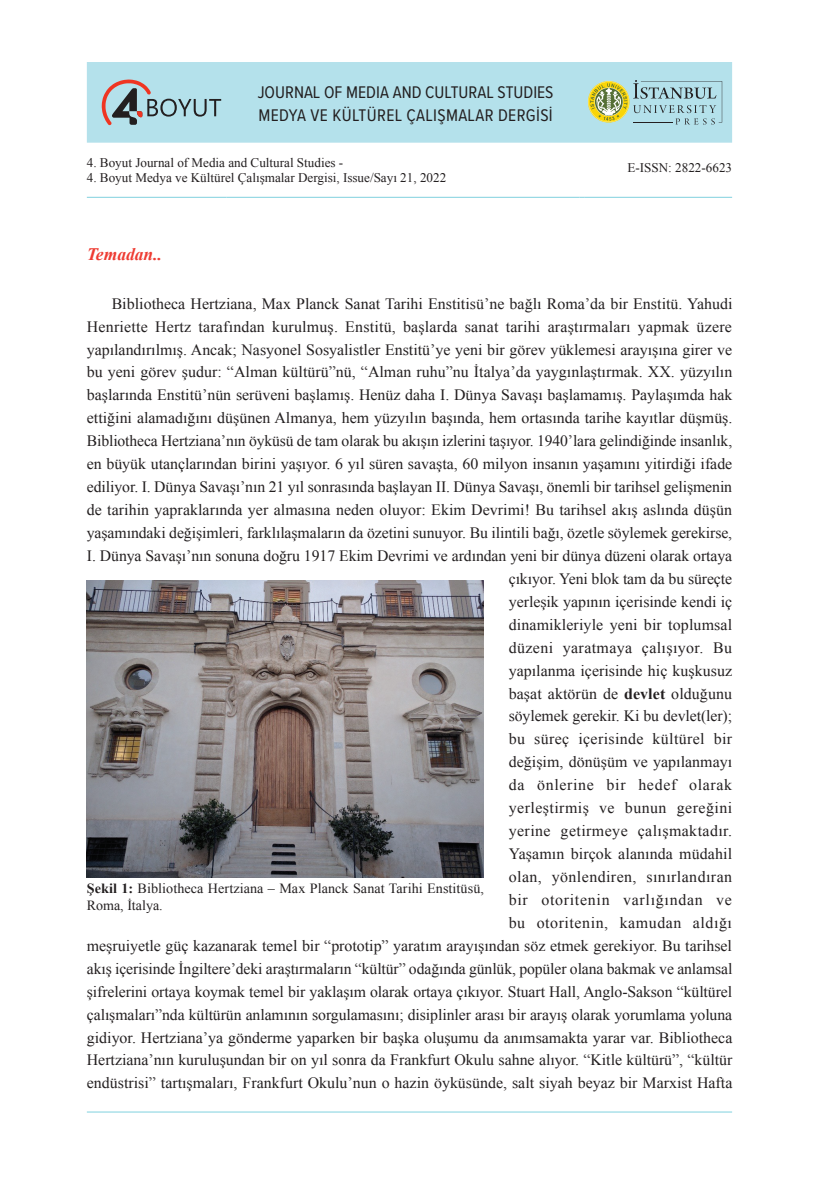
<style>
.page{position:relative;width:819px;height:1191px;background:#fff}
.page>*{position:absolute;margin:0;border:0;box-sizing:border-box;transform-origin:0 0}
.t1{font:17.5px/22.8px "Proxima Nova Cond";color:#231f20}
.t2{font:italic 700 17.5px "Times New Roman";color:#ee3b32}
.t3{font:15.75px/22.9px "Times New Roman";color:#231f20;text-align:right}
.t4{font:14px/16.8px "Times New Roman";letter-spacing:.005em;color:#231f20}
.t5{font:13.12px "Times New Roman";color:#231f20}
.s1{font-weight:700}
</style>
<div class="page">
<hr style="left:87px;top:1111px;width:645px;height:1px;background:#80d1de">
<div style="left:87px;top:62px;width:645px;height:81px;background:#b4e1eb"></div>
<hr style="left:87px;top:197px;width:139px;height:1px;background:#80d1de">
<hr style="left:226px;top:197px;width:353px;height:1px;background:#80d1de">
<hr style="left:584px;top:197px;width:148px;height:1px;background:#80d1de">
<svg style="left:102px;top:79px;width:119px;height:46px;background:#a1b9bf"></svg>
<svg style="left:588px;top:80px;width:134px;height:45px;background:#aac7b6"></svg>
<img style="left:87px;top:580px;width:397px;height:297px">
<p class="t1" style="left:258px;top:80px;width:297px">JOURNAL OF MEDIA AND CULTURAL STUDIES<br>MEDYA VE KÜLTÜREL ÇALIŞMALAR DERGİSİ</p>
<p class="t5" style="left:87px;top:153px;width:258px">4. Boyut Journal of Media and Cultural Studies -</p>
<p class="t5" style="left:87px;top:169px;width:361px">4. Boyut Medya ve Kültürel Çalışmalar Dergisi, Issue/Sayı 21, 2022</p>
<p class="t5" style="left:627px;top:159px;width:106px">E-ISSN: 2822-6623</p>
<p class="t2" style="left:87px;top:242px;width:77px">Temadan..</p>
<p class="t3" style="left:87px;top:292px;width:647px">Bibliotheca Hertziana, Max Planck Sanat Tarihi Enstitisü’ne bağlı Roma’da bir Enstitü. Yahudi Henriette Hertz tarafından kurulmuş. Enstitü, başlarda sanat tarihi araştırmaları yapmak üzere yapılandırılmış. Ancak; Nasyonel Sosyalistler Enstitü’ye yeni bir görev yüklemesi arayışına girer ve bu yeni görev şudur: “Alman kültürü”nü, “Alman ruhu”nu İtalya’da yaygınlaştırmak. XX. yüzyılın başlarında Enstitü’nün serüveni başlamış. Henüz daha I. Dünya Savaşı başlamamış. Paylaşımda hak ettiğini alamadığını düşünen Almanya, hem yüzyılın başında, hem ortasında tarihe kayıtlar düşmüş.<br>Bibliotheca Hertziana’nın öyküsü de tam olarak bu akışın izlerini taşıyor. 1940’lara gelindiğinde insanlık, en büyük utançlarından birini yaşıyor. 6 yıl süren savaşta, 60 milyon insanın yaşamını yitirdiği ifade ediliyor. I. Dünya Savaşı’nın 21 yıl sonrasında başlayan II. Dünya Savaşı, önemli bir tarihsel gelişmenin de tarihin yapraklarında yer almasına neden oluyor: Ekim Devrimi! Bu tarihsel akış aslında düşün yaşamındaki değişimleri, farklılaşmaların da özetini sunuyor. Bu ilintili bağı, özetle söylemek gerekirse, I. Dünya Savaşı’nın sonuna doğru 1917 Ekim Devrimi ve ardından yeni bir dünya düzeni olarak ortaya çıkıyor. Yeni blok tam da bu süreçte<br>yerleşik yapının içerisinde kendi iç<br>dinamikleriyle yeni bir toplumsal<br>düzeni yaratmaya çalışıyor. Bu<br>yapılanma içerisinde hiç kuşkusuz<br>başat aktörün de <span class="s1">devlet</span> olduğunu<br>söylemek gerekir. Ki bu devlet(ler);<br>bu süreç içerisinde kültürel bir<br>değişim, dönüşüm ve yapılanmayı<br>da önlerine bir hedef olarak<br>yerleştirmiş ve bunun gereğini<br>yerine getirmeye çalışmaktadır.<br>Yaşamın birçok alanında müdahil<br>olan, yönlendiren, sınırlandıran<br>bir otoritenin varlığından ve<br>bu otoritenin, kamudan aldığı<br>meşruiyetle güç kazanarak temel bir “prototip” yaratım arayışından söz etmek gerekiyor. Bu tarihsel akış içerisinde İngiltere’deki araştırmaların “kültür” odağında günlük, popüler olana bakmak ve anlamsal şifrelerini ortaya koymak temel bir yaklaşım olarak ortaya çıkıyor. Stuart Hall, Anglo-Sakson “kültürel çalışmaları”nda kültürün anlamının sorgulamasını; disiplinler arası bir arayış olarak yorumlama yoluna gidiyor. Hertziana’ya gönderme yaparken bir başka oluşumu da anımsamakta yarar var. Bibliotheca Hertziana’nın kuruluşundan bir on yıl sonra da Frankfurt Okulu sahne alıyor. “Kitle kültürü”, “kültür endüstrisi” tartışmaları, Frankfurt Okulu’nun o hazin öyküsünde, salt siyah beyaz bir Marxist Hafta</p>
<p class="t4" style="left:87px;top:879px;width:398px"><span class="s1">Şekil 1:</span> Bibliotheca Hertziana – Max Planck Sanat Tarihi Enstitüsü,<br>Roma, İtalya.</p>
</div>
